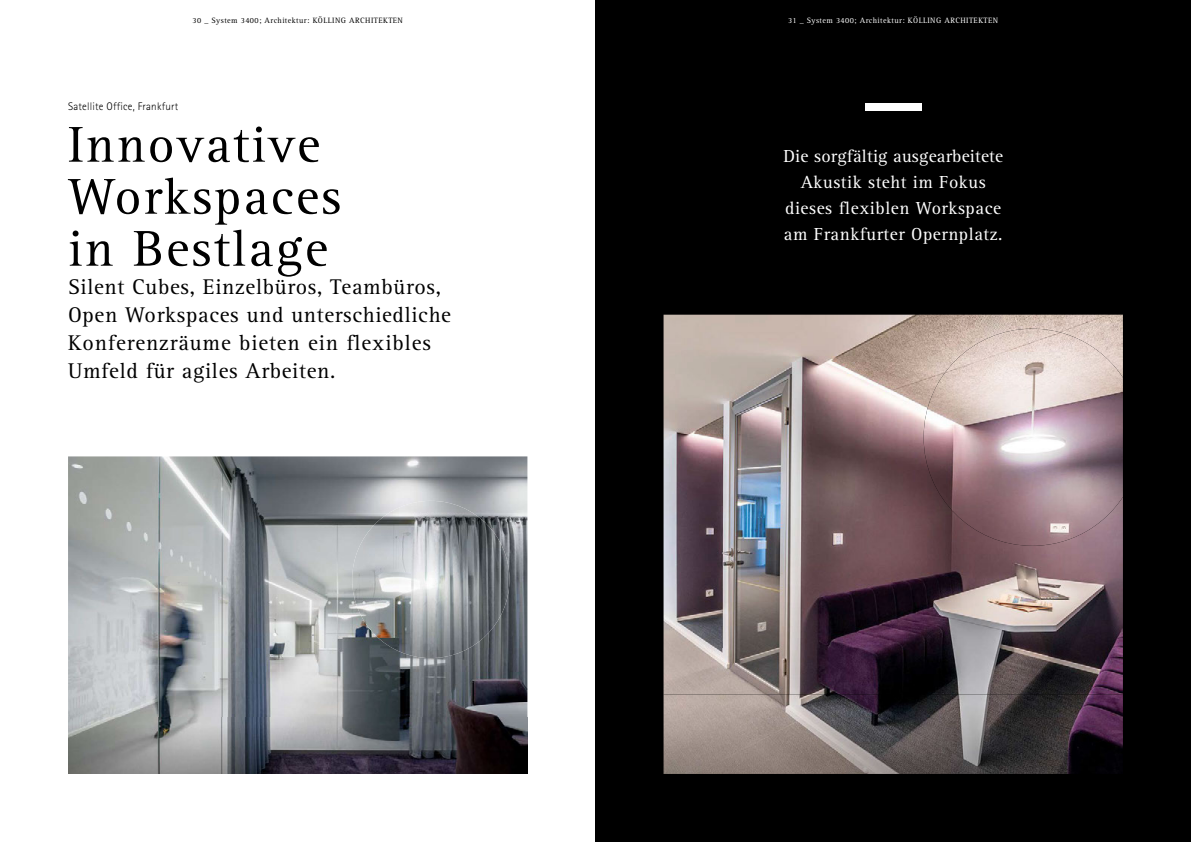
<style>
.page{position:relative;width:1191px;height:842px;background:#fff}
.page>*{position:absolute;margin:0;border:0;box-sizing:border-box;transform-origin:0 0}
.t1{font:52px/52px "Rotis Serif Pro";letter-spacing:.04em;color:#000}
.t2{font:22px/28px "Rotis Serif Pro";letter-spacing:.03em;color:#000}
.t3{font:18px/26px "Rotis Serif Pro";letter-spacing:.03em;color:#fff;text-align:center}
.t4{font:300 11px "Rotis Sans Serif Pro";letter-spacing:.02em;color:#000}
.t5{font:8px "Rotis Serif Pro";letter-spacing:.05em;color:#000}
.t6{font:8px "Rotis Serif Pro";letter-spacing:.05em;color:#fff}
</style>
<div class="page">
<div style="left:595px;top:0;width:596px;height:842px;background:#000"></div>
<img style="left:663px;top:315px;width:460px;height:379px">
<img style="left:923px;top:329px;width:200px;height:217px">
<div style="left:865px;top:103px;width:56px;height:7px;background:#fff"></div>
<img style="left:663px;top:694px;width:460px;height:80px">
<img style="left:68px;top:456px;width:459px;height:261px">
<img style="left:68px;top:717px;width:459px;height:57px">
<img style="left:352px;top:501px;width:157px;height:157px;border-radius:79px">
<p class="t5" style="left:192px;top:15px;width:212px">30 _ System 3400; Architektur: KÖLLING ARCHITEKTEN</p>
<p class="t6" style="left:788px;top:15px;width:211px">31 _ System 3400; Architektur: KÖLLING ARCHITEKTEN</p>
<p class="t4" style="left:68px;top:100px;width:112px">Satellite Office, Frankfurt</p>
<h1 class="t1" style="left:68px;top:118px;width:275px">Innovative<br>Workspaces in Bestlage</h1>
<p class="t2" style="left:68px;top:272px;width:384px">Silent Cubes, Einzelbüros, Teambüros, Open Workspaces und unterschiedliche Konferenzräume bieten ein flexibles Umfeld für agiles Arbeiten.</p>
<p class="t3" style="left:783px;top:143px;width:221px">Die sorgfältig ausgearbeitete<br>Akustik steht im Fokus dieses flexiblen Workspace am Frankfurter Opernplatz.</p>
</div>
